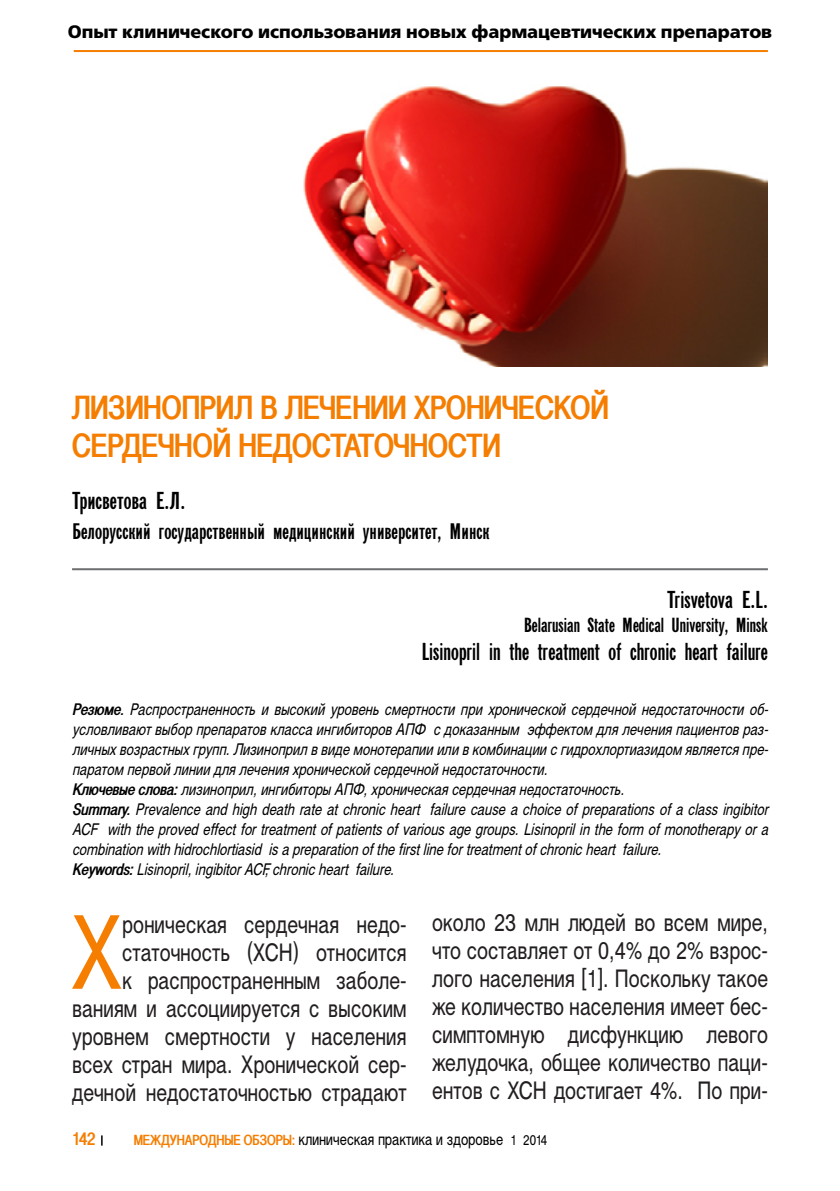
<style>
.page{position:relative;width:840px;height:1191px;background:#fff}
.page>*{position:absolute;margin:0;border:0;box-sizing:border-box;transform-origin:0 0}
.t1{font:101px "Helvetica Narrow";color:#f57d00}
.t2{font:700 32px/38px "Helvetica Narrow";letter-spacing:.075em;color:#f57d00}
.t3{font:24px/28px "Helvetica Narrow";color:#221e1f;text-align:right}
.t4{font:24px "Gazeta Sans Serif";color:#000}
.t5{font:22px "Gazeta Sans Serif";color:#000}
.t6{font:20px "Gazeta Sans Serif";color:#000}
.t7{font:700 18px "Foreigner";letter-spacing:-.005em;color:#000}
.t8{font:700 18px "Helvetica Narrow";color:#f57d00}
.t9{font:italic 16px/20px "Helvetica Narrow";color:#000}
.t10{font:16px "Helvetica Narrow";color:#000}
.s1{font-weight:700}
.s2{font-weight:700;font-size:14px;color:#f57d00}
.s3{font-size:14px}
</style>
<div class="page">
<svg style="left:101px;top:1135px;width:2px;height:10px"></svg>
<hr style="left:74px;top:50px;width:693px;height:2px;background:#f57d00">
<hr style="left:72px;top:568px;width:695px;height:2px;background:#6d6e71">
<img style="left:303px;top:86px;width:464px;height:281px">
<p class="t7" style="left:68px;top:22px;width:705px">Опыт клинического использования новых фармацевтических препаратов</p>
<h2 class="t2" style="left:72px;top:389px;width:538px">Лизиноприл в лечении хронической сердечной недостаточности</h2>
<h3 class="t4" style="left:72px;top:487px;width:115px">Трисветова Е.Л.</h3>
<h3 class="t5" style="left:72px;top:518px;width:419px">Белорусский государственный медицинский университет, Минск</h3>
<h3 class="t4" style="left:666px;top:585px;width:102px">Trisvetova E.L.</h3>
<p class="t6" style="left:523px;top:613px;width:245px">Belarusian State Medical University, Minsk</p>
<h3 class="t4" style="left:421px;top:638px;width:347px">Lisinopril in the treatment of chronic heart failure</h3>
<p class="t9" style="left:72px;top:699px;width:697px"><span class="s1">Резюме.</span> Распространенность и высокий уровень смертности при хронической сердечной недостаточности об&shy;условливают выбор препаратов класса ингибиторов АПФ с доказанным эффектом для лечения пациентов раз&shy;личных возрастных групп. Лизиноприл в виде монотерапии или в комбинации с гидрохлортиазидом является пре&shy;паратом первой линии для лечения хронической сердечной недостаточности.<br><span class="s1">Ключевые слова:</span> лизиноприл, ингибиторы АПФ, хроническая сердечная недостаточность.<br><span class="s1">Summary.</span> Prevalence and high death rate at chronic heart failure cause a choice of preparations of a class ingibitor ACF with the proved effect for treatment of patients of various age groups. Lisinopril in the form of monotherapy or a combination with hidrochlortiasid is a preparation of the first line for treatment of chronic heart failure.<br><span class="s1">Keywords:</span> Lisinopril, ingibitor ACF, chronic heart failure.</p>
<h3 class="t3" style="left:72px;top:910px;width:336px">роническая сердечная недо&shy;статочность (ХСН) относится<br>к распространенным заболе&shy;ваниям и ассоциируется с высоким уровнем смертности у населения всех стран мира. Хронической сер&shy;дечной недостаточностью страдают</h3>
<h3 class="t3" style="left:432px;top:908px;width:337px;text-align:justify">около 23 млн людей во всем мире, что составляет от 0,4% до 2% взрос&shy;лого населения [1]. Поскольку такое же количество населения имеет бес&shy;симптомную дисфункцию левого желудочка, общее количество паци&shy;ентов с ХСН достигает 4%. По при-</h3>
<h1 class="t1" style="left:71px;top:896px;width:52px">Х</h1>
<p class="t8" style="left:72px;top:1129px;width:25px">142</p>
<p class="t10" style="left:134px;top:1130px;width:414px"><span class="s2">Международные обзоры:</span> клиническая практика и здоровье <span class="s3">1 2014</span></p>
</div>
